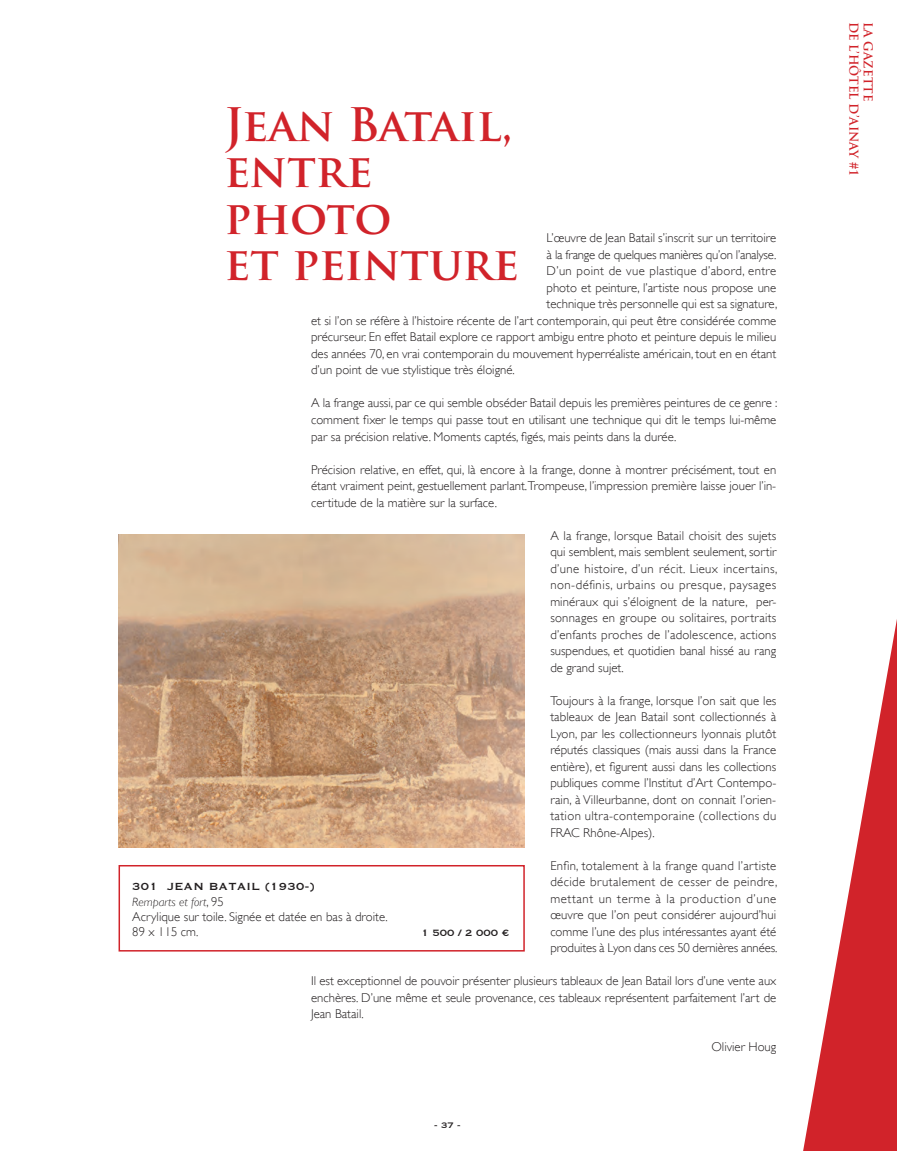
<style>
.page{position:relative;width:897px;height:1151px;background:#fff}
.page>*{position:absolute;margin:0;border:0;box-sizing:border-box;transform-origin:0 0}
.t1{font:700 45px/46.5px "Trajan Pro";letter-spacing:-.015em;color:#d1232a}
.t2{font:13.5px "Copperplate";letter-spacing:.03em;color:#231f20}
.t3{font:300 12.75px/16.5px "Gill Sans";color:#231f20;text-align:justify}
.t4{font:300 12.75px "Gill Sans";letter-spacing:-.02em;color:#231f20}
.t5{font:300 12.75px "Gill Sans";letter-spacing:.03em;color:#231f20}
.t6{font:700 12px "Trajan Pro";color:#d1232a}
.t7{font:italic 300 12px "Gill Sans";color:#231f20}
.t8{font:12px "Copperplate";color:#231f20}
.t9{font:10.5px "Copperplate";color:#231f20}
.s1{font-style:normal;font-size:12.75px}
</style>
<div class="page">
<svg style="left:803px;top:625px;width:93px;height:526px"></svg>
<div style="left:118px;top:865px;width:406px;height:86px;border:2px solid #d1232a"></div>
<img style="left:118px;top:534px;width:406px;height:313px">
<svg style="left:893px;top:1148px;width:4px;height:3px"></svg>
<h1 class="t1" style="left:224px;top:102px;width:296px">JEAN BATAIL,<br>ENTRE<br>PHOTO<br>ET PEINTURE</h1>
<p class="t3" style="left:546px;top:230px;width:231px">L’œuvre de Jean Batail s’inscrit sur un territoire</p>
<p class="t4" style="left:546px;top:247px;width:231px">à la frange de quelques manières qu’on l’analyse.</p>
<p class="t5" style="left:546px;top:264px;width:231px">D’un point de vue plastique d’abord, entre</p>
<p class="t3" style="left:546px;top:279px;width:231px">photo et peinture, l’artiste nous propose une</p>
<p class="t3" style="left:546px;top:296px;width:232px">technique très personnelle qui est sa signature,</p>
<p class="t3" style="left:311px;top:312px;width:466px">et si l’on se réfère à l’histoire récente de l’art contemporain, qui peut être considérée comme</p>
<p class="t3" style="left:311px;top:329px;width:466px">précurseur. En effet Batail explore ce rapport ambigu entre photo et peinture depuis le milieu</p>
<p class="t3" style="left:311px;top:345px;width:466px">des années 70, en vrai contemporain du mouvement hyperréaliste américain, tout en en étant</p>
<p class="t3" style="left:311px;top:362px;width:205px">d’un point de vue stylistique très éloigné.</p>
<p class="t3" style="left:311px;top:395px;width:467px">A la frange aussi, par ce qui semble obséder Batail depuis les premières peintures de ce genre : comment fixer le temps qui passe tout en utilisant une technique qui dit le temps lui-même par sa précision relative. Moments captés, figés, mais peints dans la durée.</p>
<p class="t3" style="left:311px;top:461px;width:466px">Précision relative, en effet, qui, là encore à la frange, donne à montrer précisément, tout en étant vraiment peint, gestuellement parlant.Trompeuse, l’impression première laisse jouer l’in&shy;certitude de la matière sur la surface.</p>
<p class="t3" style="left:550px;top:527px;width:228px">A la frange, lorsque Batail choisit des sujets qui semblent, mais semblent seulement, sortir d’une histoire, d’un récit. Lieux incertains, non-définis, urbains ou presque, paysages minéraux qui s’éloignent de la nature, per&shy;sonnages en groupe ou solitaires, portraits d’enfants proches de l’adolescence, actions suspendues, et quotidien banal hissé au rang de grand sujet.</p>
<p class="t3" style="left:550px;top:692px;width:227px">Toujours à la frange, lorsque l’on sait que les tableaux de Jean Batail sont collectionnés à Lyon, par les collectionneurs lyonnais plutôt réputés classiques (mais aussi dans la France entière), et figurent aussi dans les collections publiques comme l’Institut d’Art Contempo&shy;rain, à Villeurbanne, dont on connait l’orien&shy;tation ultra-contemporaine (collections du FRAC Rhône-Alpes).</p>
<p class="t3" style="left:550px;top:857px;width:228px">Enfin, totalement à la frange quand l’artiste décide brutalement de cesser de peindre, mettant un terme à la production d’une œuvre que l’on peut considérer aujourd’hui comme l’une des plus intéressantes ayant été produites à Lyon dans ces 50 dernières années.</p>
<p class="t3" style="left:311px;top:972px;width:466px">Il est exceptionnel de pouvoir présenter plusieurs tableaux de Jean Batail lors d’une vente aux enchères. D’une même et seule provenance, ces tableaux représentent parfaitement l’art de Jean Batail.</p>
<p class="t3" style="left:711px;top:1038px;width:66px">Olivier Houg</p>
<p class="t2" style="left:132px;top:878px;width:184px">301 Jean Batail (1930-)</p>
<p class="t7" style="left:132px;top:895px;width:93px">Remparts et fort<span class="s1">, 95</span></p>
<p class="t3" style="left:132px;top:909px;width:257px;line-height:15.3px">Acrylique sur toile. Signée et datée en bas à droite.<br>89 x 115 cm.</p>
<p class="t8" style="left:421px;top:925px;width:89px">1 500 / 2 000 €</p>
<p class="t9" style="left:434px;top:1118px;width:28px">- 37 -</p>
<p class="t6" style="left:861px;top:22px;width:156px;rotate:90deg">DE L’HÔTEL D’AINAY #1</p>
<p class="t6" style="left:875px;top:22px;width:81px;rotate:90deg">LA GAZETTE</p>
</div>
